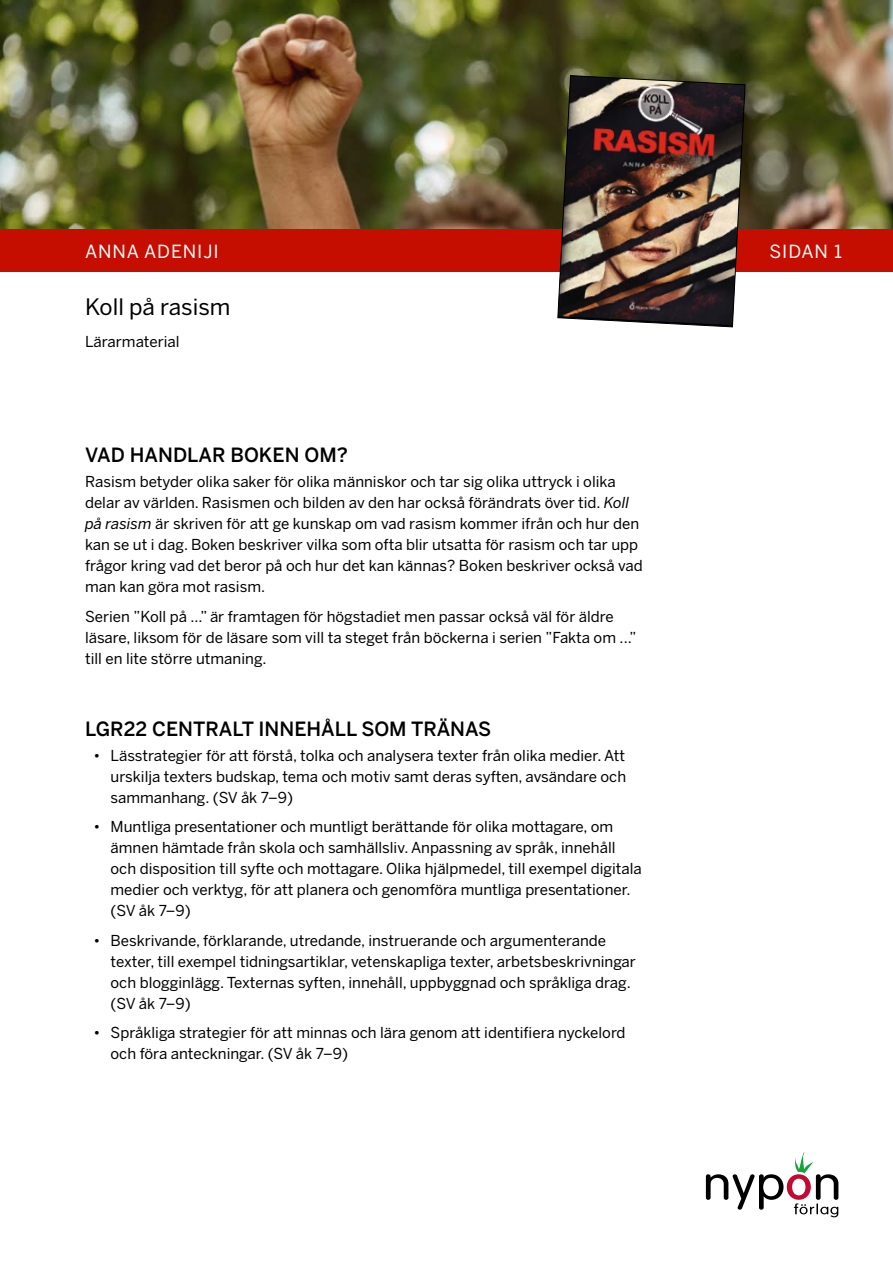
<style>
.page{position:relative;width:893px;height:1263px;background:#fff}
.page>*{position:absolute;margin:0;border:0;box-sizing:border-box;transform-origin:0 0}
.t1{font:22.5px "Benton Sans";color:#000}
.t2{font:500 19.5px "Benton Sans";color:#000}
.t3{font:18px "Benton Sans";letter-spacing:.05em;color:#fff}
.t4{font:15px/21px "Benton Sans";color:#000}
.s1{font-style:italic}
</style>
<div class="page">
<img style="left:0;top:0;width:893px;height:230px">
<div style="left:0;top:230px;width:893px;height:42px;background:#c60e00"></div>
<img style="left:557px;top:75px;width:189px;height:253px">
<svg style="left:706px;top:1152px;width:132px;height:65px"></svg>
<p class="t3" style="left:85px;top:241px;width:135px">ANNA ADENIJI</p>
<h1 class="t1" style="left:85px;top:294px;width:147px">Koll på rasism</h1>
<p class="t4" style="left:85px;top:331px;width:96px">Lärarmaterial</p>
<h2 class="t2" style="left:85px;top:443px;width:264px">VAD HANDLAR BOKEN OM?</h2>
<p class="t4" style="left:85px;top:471px;width:559px">Rasism betyder olika saker för olika människor och tar sig olika uttryck i olika delar av världen. Rasismen och bilden av den har också förändrats över tid. <span class="s1">Koll på rasism</span> är skriven för att ge kunskap om vad rasism kommer ifrån och hur den kan se ut i dag. Boken beskriver vilka som ofta blir utsatta för rasism och tar upp frågor kring vad det beror på och hur det kan kännas? Boken beskriver också vad man kan göra mot rasism.</p>
<p class="t4" style="left:85px;top:606px;width:553px">Serien ”Koll på ...” är framtagen för högstadiet men passar också väl för äldre läsare, liksom för de läsare som vill ta steget från böckerna i serien ”Fakta om ...” till en lite större utmaning.</p>
<h2 class="t2" style="left:85px;top:716px;width:408px">LGR22 CENTRALT INNEHÅLL SOM TRÄNAS</h2>
<p class="t4" style="left:111px;top:745px;width:517px;text-align:justify;text-indent:-17px">• Lässtrategier för att förstå, tolka och analysera texter från olika medier. Att urskilja texters budskap, tema och motiv samt deras syften, avsändare och sammanhang. (SV åk 7–9)</p>
<p class="t4" style="left:111px;top:816px;width:533px;text-indent:-17px">• Muntliga presentationer och muntligt berättande för olika mottagare, om ämnen hämtade från skola och samhällsliv. Anpassning av språk, innehåll och disposition till syfte och mottagare. Olika hjälpmedel, till exempel digitala medier och verktyg, för att planera och genomföra muntliga presentationer. (SV åk 7–9)</p>
<p class="t4" style="left:111px;top:930px;width:527px;text-indent:-17px">• Beskrivande, förklarande, utredande, instruerande och argumenterande texter, till exempel tidningsartiklar, vetenskapliga texter, arbetsbeskrivningar och blogginlägg. Texternas syften, innehåll, uppbyggnad och språkliga drag. (SV åk 7–9)</p>
<p class="t4" style="left:111px;top:1022px;width:516px;text-indent:-17px">• Språkliga strategier för att minnas och lära genom att identifiera nyckelord och föra anteckningar. (SV åk 7–9)</p>
<p class="t3" style="left:769px;top:241px;width:74px">SIDAN 1</p>
</div>
